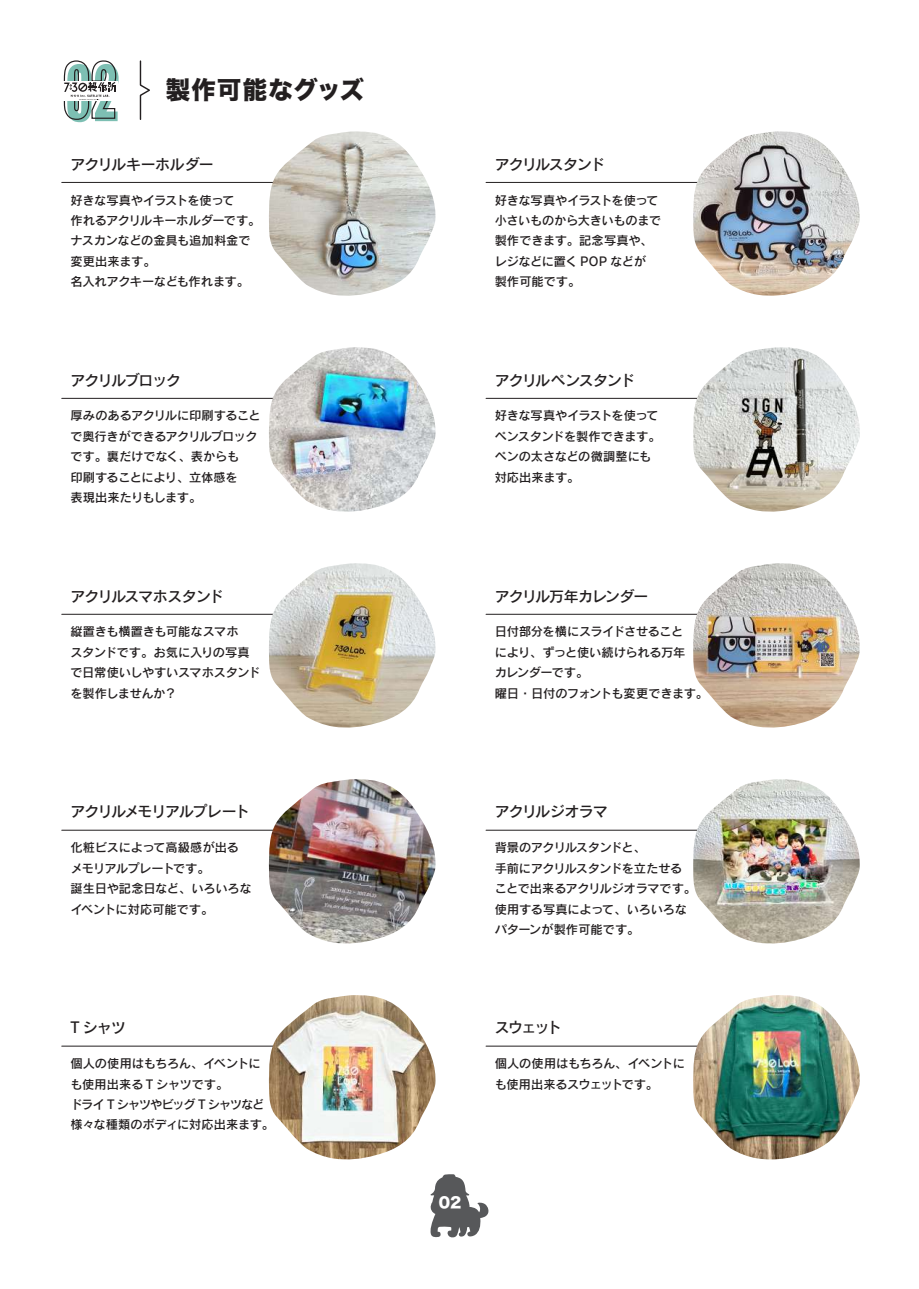
<style>
.page{position:relative;width:919px;height:1289px;background:#fff}
.page>*{position:absolute;margin:0;border:0;box-sizing:border-box;transform-origin:0 0}
.t1{font:24.45px "Hira Kaku Std W8";letter-spacing:.045em;color:#231f20}
.t2{font:14.85px "Rodin Pro N DB";letter-spacing:-.075em;color:#231f20}
.t3{font:14.85px "Rodin Pro N DB";letter-spacing:-.055em;color:#231f20}
.t4{font:14.7px "Hira Kaku Std N W8";color:#fff}
.t5{font:12.3px/20.4px "Rodin Pro N DB";letter-spacing:-.025em;color:#231f20}
</style>
<div class="page">
<hr style="left:486px;top:1045px;width:325px;height:1px;background:#231f20">
<img style="left:692px;top:995px;width:168px;height:164px">
<svg style="left:63px;top:60px;width:56px;height:62px"></svg>
<svg style="left:139px;top:60px;width:11px;height:60px"></svg>
<hr style="left:62px;top:182px;width:325px;height:1px;background:#231f20">
<img style="left:268px;top:131px;width:168px;height:165px">
<hr style="left:486px;top:182px;width:325px;height:1px;background:#231f20">
<img style="left:693px;top:131px;width:166px;height:165px">
<hr style="left:62px;top:398px;width:325px;height:1px;background:#231f20">
<img style="left:268px;top:347px;width:168px;height:165px">
<hr style="left:486px;top:398px;width:325px;height:1px;background:#231f20">
<img style="left:692px;top:347px;width:168px;height:164px">
<hr style="left:62px;top:614px;width:325px;height:1px;background:#231f20">
<img style="left:268px;top:563px;width:168px;height:165px">
<hr style="left:486px;top:614px;width:325px;height:1px;background:#231f20">
<img style="left:693px;top:563px;width:166px;height:164px">
<hr style="left:62px;top:830px;width:325px;height:1px;background:#231f20">
<img style="left:269px;top:779px;width:166px;height:165px">
<hr style="left:486px;top:830px;width:325px;height:1px;background:#231f20">
<img style="left:692px;top:779px;width:168px;height:165px">
<hr style="left:62px;top:1045px;width:325px;height:1px;background:#231f20">
<img style="left:268px;top:995px;width:167px;height:165px">
<svg style="left:430px;top:1174px;width:59px;height:63px"></svg>
<h1 class="t1" style="left:166px;top:76px;width:200px">製作可能なグッズ</h1>
<p class="t3" style="left:70px;top:154px;width:145px">アクリルキーホルダー</p>
<p class="t5" style="left:70px;top:189px;width:191px">好きな写真やイラストを使って<br>作れるアクリルキーホルダーです。ナスカンなどの金具も追加料金で変更出来ます。<br>名入れアクキーなども作れます。</p>
<p class="t2" style="left:70px;top:370px;width:112px">アクリルブロック</p>
<p class="t5" style="left:70px;top:405px;width:192px">厚みのあるアクリルに印刷することで奥行きができるアクリルブロックです。裏だけでなく、表からも<br>印刷することにより、立体感を<br>表現出来たりもします。</p>
<p class="t2" style="left:70px;top:586px;width:155px">アクリルスマホスタンド</p>
<p class="t5" style="left:70px;top:621px;width:191px">縦置きも横置きも可能なスマホ<br>スタンドです。お気に入りの写真で日常使いしやすいスマホスタンドを製作しませんか？</p>
<p class="t2" style="left:70px;top:802px;width:181px">アクリルメモリアルプレート</p>
<p class="t5" style="left:70px;top:837px;width:183px">化粧ビスによって高級感が出るメモリアルプレートです。<br>誕生日や記念日など、いろいろなイベントに対応可能です。</p>
<p class="t2" style="left:70px;top:1018px;width:57px">T シャツ</p>
<p class="t5" style="left:70px;top:1052px;width:205px">個人の使用はもちろん、イベントにも使用出来る T シャツです。<br>ドライ T シャツやビッグ T シャツなど様々な種類のボディに対応出来ます。</p>
<p class="t2" style="left:494px;top:154px;width:112px">アクリルスタンド</p>
<p class="t5" style="left:494px;top:189px;width:168px">好きな写真やイラストを使って小さいものから大きいものまで製作できます。記念写真や、レジなどに置く POP などが<br>製作可能です。</p>
<p class="t2" style="left:494px;top:370px;width:142px">アクリルペンスタンド</p>
<p class="t5" style="left:494px;top:405px;width:167px">好きな写真やイラストを使ってペンスタンドを製作できます。ペンの太さなどの微調整にも対応出来ます。</p>
<p class="t2" style="left:494px;top:586px;width:155px">アクリル万年カレンダー</p>
<p class="t5" style="left:494px;top:621px;width:215px">日付部分を横にスライドさせること<br>により、ずっと使い続けられる万年<br>カレンダーです。<br>曜日・日付のフォントも変更できます。</p>
<p class="t3" style="left:494px;top:802px;width:115px">アクリルジオラマ</p>
<p class="t5" style="left:494px;top:837px;width:203px">背景のアクリルスタンドと、<br>手前にアクリルスタンドを立たせることで出来るアクリルジオラマです。使用する写真によって、いろいろなパターンが製作可能です。</p>
<p class="t2" style="left:494px;top:1018px;width:69px">スウェット</p>
<p class="t5" style="left:494px;top:1052px;width:192px">個人の使用はもちろん、イベントにも使用出来るスウェットです。</p>
<p class="t4" style="left:438px;top:1194px;width:24px">02</p>
</div>
